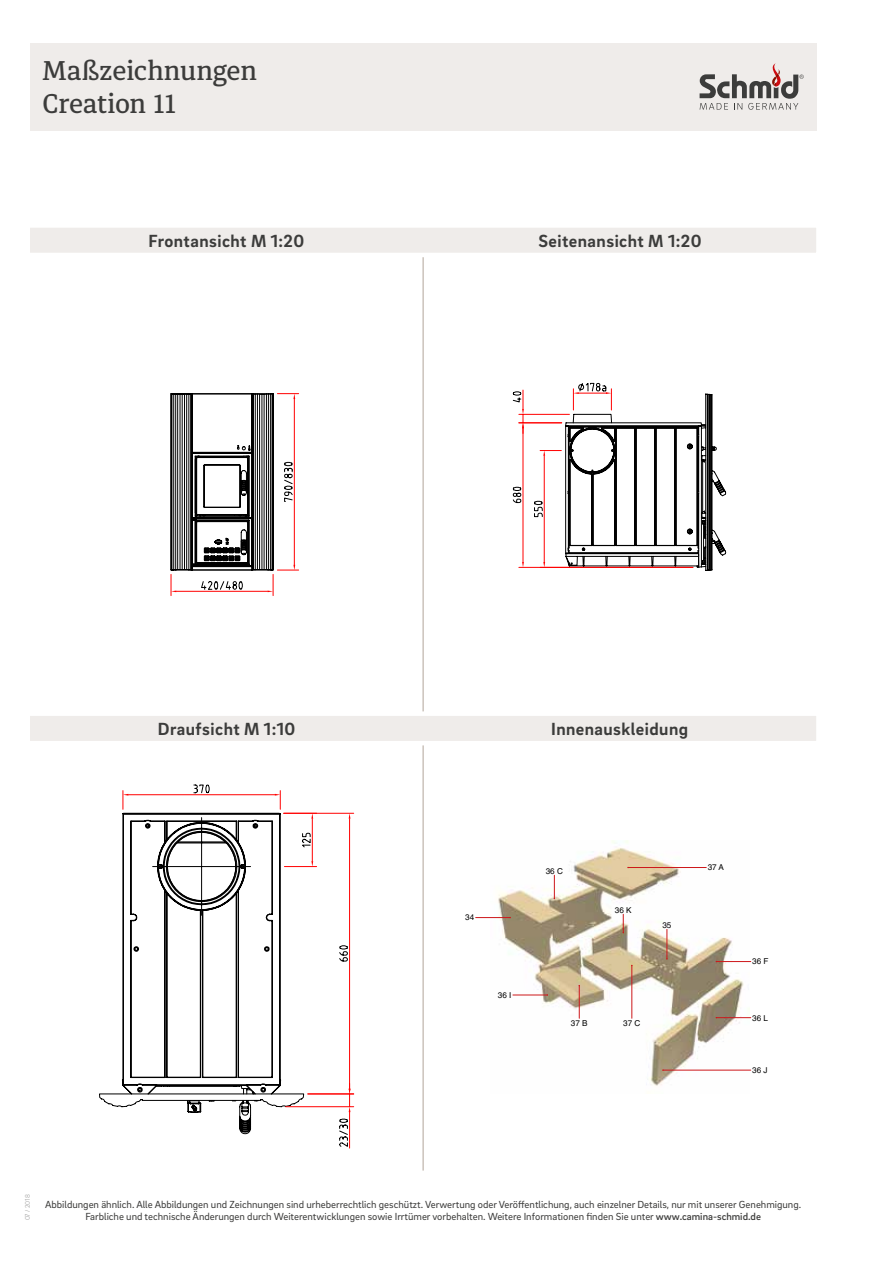
<style>
.page{position:relative;width:893px;height:1263px;background:#fff}
.page>*{position:absolute;margin:0;border:0;box-sizing:border-box;transform-origin:0 0}
.t1{font:500 27px "Diaria Pro";letter-spacing:-.01em;color:#3c3c3b}
.t2{font:700 18px "Brix Sans";letter-spacing:.025em;color:#3c3c3b}
.t3{font:10.5px/12.6px "Brix Sans";color:#3c3c3b;text-align:center}
.t4{font:8.1px "Helvetica LT Std";color:#000}
.t5{font:300 6.75px "Brix Sans";color:#9d9d9c}
.s1{font-weight:500}
</style>
<div class="page">
<hr style="left:423px;top:738px;width:1px;height:432px;background:#b2a499">
<div style="left:30px;top:43px;width:786px;height:87px;background:#efecea"></div>
<svg style="left:700px;top:63px;width:104px;height:47px"></svg>
<div style="left:26px;top:223px;width:795px;height:34px;background:#efecea;border:4px solid #fff"></div>
<hr style="left:423px;top:257px;width:1px;height:465px;background:#b2a499">
<div style="left:26px;top:711px;width:795px;height:34px;background:#efecea;border:4px solid #fff"></div>
<img style="left:490px;top:840px;width:259px;height:246px">
<hr style="left:476px;top:917px;width:34px;height:1px;background:#cd171a">
<hr style="left:513px;top:995px;width:34px;height:1px;background:#cd171a">
<hr style="left:628px;top:867px;width:78px;height:1px;background:#cd171a">
<hr style="left:716px;top:961px;width:35px;height:1px;background:#cd171a">
<hr style="left:716px;top:1017px;width:35px;height:1px;background:#cd171a">
<hr style="left:663px;top:1070px;width:88px;height:1px;background:#cd171a">
<svg style="left:554px;top:875px;width:1px;height:24px"></svg>
<hr style="left:579px;top:986px;width:1px;height:32px;background:#cd171a">
<hr style="left:632px;top:965px;width:1px;height:53px;background:#cd171a">
<hr style="left:667px;top:929px;width:1px;height:30px;background:#cd171a">
<svg style="left:623px;top:914px;width:1px;height:19px"></svg>
<svg style="left:170px;top:393px;width:129px;height:203px"></svg>
<hr style="left:519px;top:414px;width:50px;height:1px;background:#f00">
<hr style="left:523px;top:428px;width:1px;height:134px;background:#f00">
<hr style="left:519px;top:567px;width:174px;height:1px;background:#f00">
<hr style="left:519px;top:422px;width:43px;height:1px;background:#f00">
<svg style="left:512px;top:390px;width:12px;height:43px"></svg>
<svg style="left:512px;top:486px;width:10px;height:17px"></svg>
<svg style="left:534px;top:382px;width:192px;height:189px"></svg>
<svg style="left:122px;top:812px;width:159px;height:5px"></svg>
<svg style="left:99px;top:817px;width:205px;height:291px"></svg>
<hr style="left:128px;top:794px;width:147px;height:1px;background:#f00">
<svg style="left:123px;top:790px;width:5px;height:19px"></svg>
<svg style="left:275px;top:790px;width:6px;height:19px"></svg>
<svg style="left:193px;top:784px;width:17px;height:10px"></svg>
<hr style="left:349px;top:819px;width:1px;height:270px;background:#f00">
<hr style="left:284px;top:813px;width:70px;height:1px;background:#f00">
<svg style="left:339px;top:945px;width:9px;height:17px"></svg>
<hr style="left:312px;top:819px;width:1px;height:42px;background:#f00">
<hr style="left:284px;top:866px;width:33px;height:1px;background:#f00">
<svg style="left:301px;top:832px;width:10px;height:16px"></svg>
<hr style="left:286px;top:1106px;width:68px;height:1px;background:#f00">
<hr style="left:308px;top:1093px;width:46px;height:1px;background:#f00">
<svg style="left:184px;top:1083px;width:166px;height:65px"></svg>
<h1 class="t1" style="left:43px;top:55px;width:216px">Maßzeichnungen</h1>
<h1 class="t1" style="left:43px;top:87px;width:135px">Creation 11</h1>
<h2 class="t2" style="left:149px;top:229px;width:157px">Frontansicht M 1:20</h2>
<h2 class="t2" style="left:538px;top:229px;width:165px">Seitenansicht M 1:20</h2>
<h2 class="t2" style="left:158px;top:717px;width:139px">Draufsicht M 1:10</h2>
<h2 class="t2" style="left:551px;top:717px;width:138px">Innenauskleidung</h2>
<p class="t4" style="left:465px;top:913px;width:11px">34</p>
<p class="t4" style="left:498px;top:990px;width:15px">36 I</p>
<p class="t4" style="left:546px;top:866px;width:19px">36 C</p>
<p class="t4" style="left:615px;top:905px;width:18px">36 K</p>
<p class="t4" style="left:662px;top:920px;width:11px">35</p>
<p class="t4" style="left:571px;top:1018px;width:18px">37 B</p>
<p class="t4" style="left:623px;top:1018px;width:19px">37 C</p>
<p class="t4" style="left:708px;top:863px;width:18px">37 A</p>
<p class="t4" style="left:752px;top:957px;width:18px">36 F</p>
<p class="t4" style="left:752px;top:1013px;width:17px">36 L</p>
<p class="t4" style="left:752px;top:1065px;width:17px">36 J</p>
<p class="t5" style="left:23px;top:1220px;width:28px;rotate:-90deg">07 / 2018</p>
<p class="t3" style="left:45px;top:1197px;width:758px">Abbildungen ähnlich. Alle Abbildungen und Zeichnungen sind urheberrechtlich geschützt. Verwertung oder Veröffentlichung, auch einzelner Details, nur mit unserer Genehmigung.<br>Farbliche und technische Änderungen durch Weiterentwicklungen sowie Irrtümer vorbehalten. Weitere Informationen finden Sie unter <span class="s1">www.camina-schmid.de</span></p>
</div>
